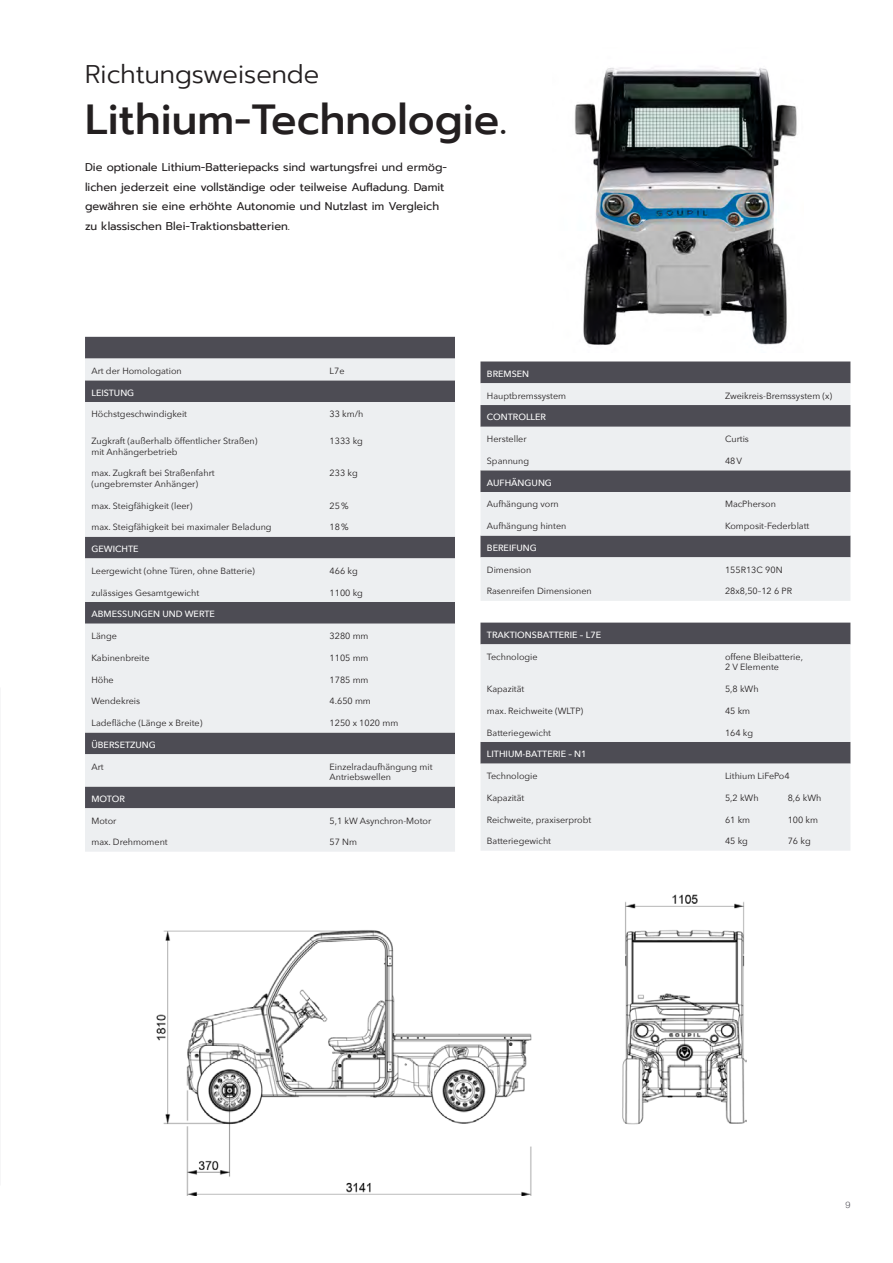
<style>
.page{position:relative;width:893px;height:1263px;background:#fff}
.page>*{position:absolute;margin:0;border:0;box-sizing:border-box;transform-origin:0 0}
.t1{font:500 42px "Prompt";color:#231f20}
.t2{font:300 25.5px "Prompt";color:#231f20}
.t3{font:11.25px/19.5px "Prompt";color:#231f20}
.t4{font:9px/10.5px "Avenir Next";color:#231f20}
.t5{font:500 9px "Avenir Next";color:#fff}
.t6{font:300 9px "Helvetica Neue";color:#4d4c54}
</style>
<div class="page">
<img style="left:156px;top:894px;width:590px;height:301px">
<div style="left:85px;top:337px;width:370px;height:22px;background:#4d4c54"></div>
<svg style="left:85px;top:359px;width:370px;height:493px;background:#cacbcf"></svg>
<div style="left:480px;top:361px;width:370px;height:22px;background:#4d4c54"></div>
<svg style="left:480px;top:383px;width:370px;height:218px;background:#bebfc3"></svg>
<div style="left:480px;top:623px;width:370px;height:21px;background:#4d4c54"></div>
<svg style="left:480px;top:644px;width:370px;height:207px;background:#dcdee0"></svg>
<img style="left:574px;top:67px;width:223px;height:278px">
<h2 class="t2" style="left:85px;top:57px;width:236px">Richtungsweisende</h2>
<h1 class="t1" style="left:85px;top:89px;width:423px">Lithium-Technologie.</h1>
<p class="t3" style="left:85px;top:157px;width:364px">Die optionale Lithium-Batteriepacks sind wartungsfrei und ermög&shy;lichen jederzeit eine vollständige oder teilweise Aufladung. Damit gewähren sie eine erhöhte Autonomie und Nutzlast im Vergleich zu klassischen Blei-Traktionsbatterien.</p>
<p class="t4" style="left:91px;top:365px;width:92px">Art der Homologation</p>
<p class="t4" style="left:330px;top:365px;width:16px">L7e</p>
<p class="t5" style="left:91px;top:385px;width:44px">LEISTUNG</p>
<p class="t4" style="left:91px;top:409px;width:97px">Höchstgeschwindigkeit</p>
<p class="t4" style="left:330px;top:409px;width:35px">33 km/h</p>
<p class="t4" style="left:91px;top:435px;width:168px">Zugkraft (außerhalb öffentlicher Straßen) mit Anhängerbetrieb</p>
<p class="t4" style="left:330px;top:435px;width:35px">1333 kg</p>
<p class="t4" style="left:91px;top:467px;width:125px">max. Zugkraft bei Straßenfahrt (ungebremster Anhänger)</p>
<p class="t4" style="left:330px;top:467px;width:30px">233 kg</p>
<p class="t4" style="left:91px;top:500px;width:103px">max. Steigfähigkeit (leer)</p>
<p class="t4" style="left:330px;top:500px;width:21px">25%</p>
<p class="t4" style="left:91px;top:521px;width:182px">max. Steigfähigkeit bei maximaler Beladung</p>
<p class="t4" style="left:330px;top:521px;width:21px">18%</p>
<p class="t5" style="left:91px;top:541px;width:49px">GEWICHTE</p>
<p class="t4" style="left:91px;top:565px;width:165px">Leergewicht (ohne Türen, ohne Batterie)</p>
<p class="t4" style="left:330px;top:565px;width:30px">466 kg</p>
<p class="t4" style="left:91px;top:587px;width:109px">zulässiges Gesamtgewicht</p>
<p class="t4" style="left:330px;top:587px;width:35px">1100 kg</p>
<p class="t5" style="left:91px;top:606px;width:125px">ABMESSUNGEN UND WERTE</p>
<p class="t4" style="left:91px;top:630px;width:27px">Länge</p>
<p class="t4" style="left:330px;top:630px;width:41px">3280 mm</p>
<p class="t4" style="left:91px;top:652px;width:60px">Kabinenbreite</p>
<p class="t4" style="left:330px;top:652px;width:41px">1105 mm</p>
<p class="t4" style="left:91px;top:674px;width:24px">Höhe</p>
<p class="t4" style="left:330px;top:674px;width:41px">1785 mm</p>
<p class="t4" style="left:91px;top:695px;width:50px">Wendekreis</p>
<p class="t4" style="left:330px;top:695px;width:43px">4.650 mm</p>
<p class="t4" style="left:91px;top:717px;width:113px">Ladefläche (Länge x Breite)</p>
<p class="t4" style="left:330px;top:717px;width:70px">1250 x 1020 mm</p>
<p class="t5" style="left:91px;top:737px;width:66px">ÜBERSETZUNG</p>
<p class="t4" style="left:91px;top:761px;width:14px">Art</p>
<p class="t4" style="left:330px;top:761px;width:104px">Einzelradaufhängung mit<br>Antriebswellen</p>
<p class="t5" style="left:91px;top:791px;width:35px">MOTOR</p>
<p class="t4" style="left:91px;top:815px;width:27px">Motor</p>
<p class="t4" style="left:330px;top:815px;width:103px">5,1 kW Asynchron-Motor</p>
<p class="t4" style="left:91px;top:837px;width:78px">max. Drehmoment</p>
<p class="t4" style="left:330px;top:837px;width:29px">57 Nm</p>
<p class="t5" style="left:487px;top:366px;width:44px">BREMSEN</p>
<p class="t4" style="left:487px;top:390px;width:81px">Hauptbremssystem</p>
<p class="t4" style="left:725px;top:390px;width:109px">Zweikreis-Bremssystem (x)</p>
<p class="t5" style="left:487px;top:410px;width:61px">CONTROLLER</p>
<p class="t4" style="left:487px;top:433px;width:41px">Hersteller</p>
<p class="t4" style="left:725px;top:433px;width:25px">Curtis</p>
<p class="t4" style="left:487px;top:455px;width:44px">Spannung</p>
<p class="t4" style="left:725px;top:455px;width:19px">48V</p>
<p class="t5" style="left:487px;top:475px;width:67px">AUFHÄNGUNG</p>
<p class="t4" style="left:487px;top:499px;width:73px">Aufhängung vorn</p>
<p class="t4" style="left:725px;top:499px;width:52px">MacPherson</p>
<p class="t4" style="left:487px;top:520px;width:81px">Aufhängung hinten</p>
<p class="t4" style="left:725px;top:520px;width:86px">Komposit-Federblatt</p>
<p class="t5" style="left:487px;top:540px;width:52px">BEREIFUNG</p>
<p class="t4" style="left:487px;top:564px;width:46px">Dimension</p>
<p class="t4" style="left:725px;top:564px;width:59px">155R13C 90N</p>
<p class="t4" style="left:487px;top:586px;width:106px">Rasenreifen Dimensionen</p>
<p class="t4" style="left:725px;top:586px;width:69px">28x8,50–12 6 PR</p>
<p class="t5" style="left:487px;top:627px;width:116px">TRAKTIONSBATTERIE – L7E</p>
<p class="t4" style="left:487px;top:651px;width:52px">Technologie</p>
<p class="t4" style="left:725px;top:651px;width:79px">offene Bleibatterie,<br>2 V Elemente</p>
<p class="t4" style="left:487px;top:683px;width:39px">Kapazität</p>
<p class="t4" style="left:725px;top:683px;width:35px">5,8 kWh</p>
<p class="t4" style="left:487px;top:705px;width:98px">max. Reichweite (WLTP)</p>
<p class="t4" style="left:725px;top:705px;width:27px">45 km</p>
<p class="t4" style="left:487px;top:727px;width:66px">Batteriegewicht</p>
<p class="t4" style="left:725px;top:727px;width:30px">164 kg</p>
<p class="t5" style="left:487px;top:746px;width:101px">LITHIUM-BATTERIE – N1</p>
<p class="t4" style="left:487px;top:770px;width:52px">Technologie</p>
<p class="t4" style="left:725px;top:770px;width:66px">Lithium LiFePo4</p>
<p class="t4" style="left:487px;top:792px;width:39px">Kapazität</p>
<p class="t4" style="left:725px;top:792px;width:35px">5,2 kWh</p>
<p class="t4" style="left:788px;top:792px;width:35px">8,6 kWh</p>
<p class="t4" style="left:487px;top:814px;width:106px">Reichweite, praxiserprobt</p>
<p class="t4" style="left:725px;top:814px;width:27px">61 km</p>
<p class="t4" style="left:788px;top:814px;width:32px">100 km</p>
<p class="t4" style="left:487px;top:835px;width:66px">Batteriegewicht</p>
<p class="t4" style="left:725px;top:835px;width:24px">45 kg</p>
<p class="t4" style="left:788px;top:835px;width:24px">76 kg</p>
<p class="t6" style="left:845px;top:1197px;width:7px">9</p>
</div>
